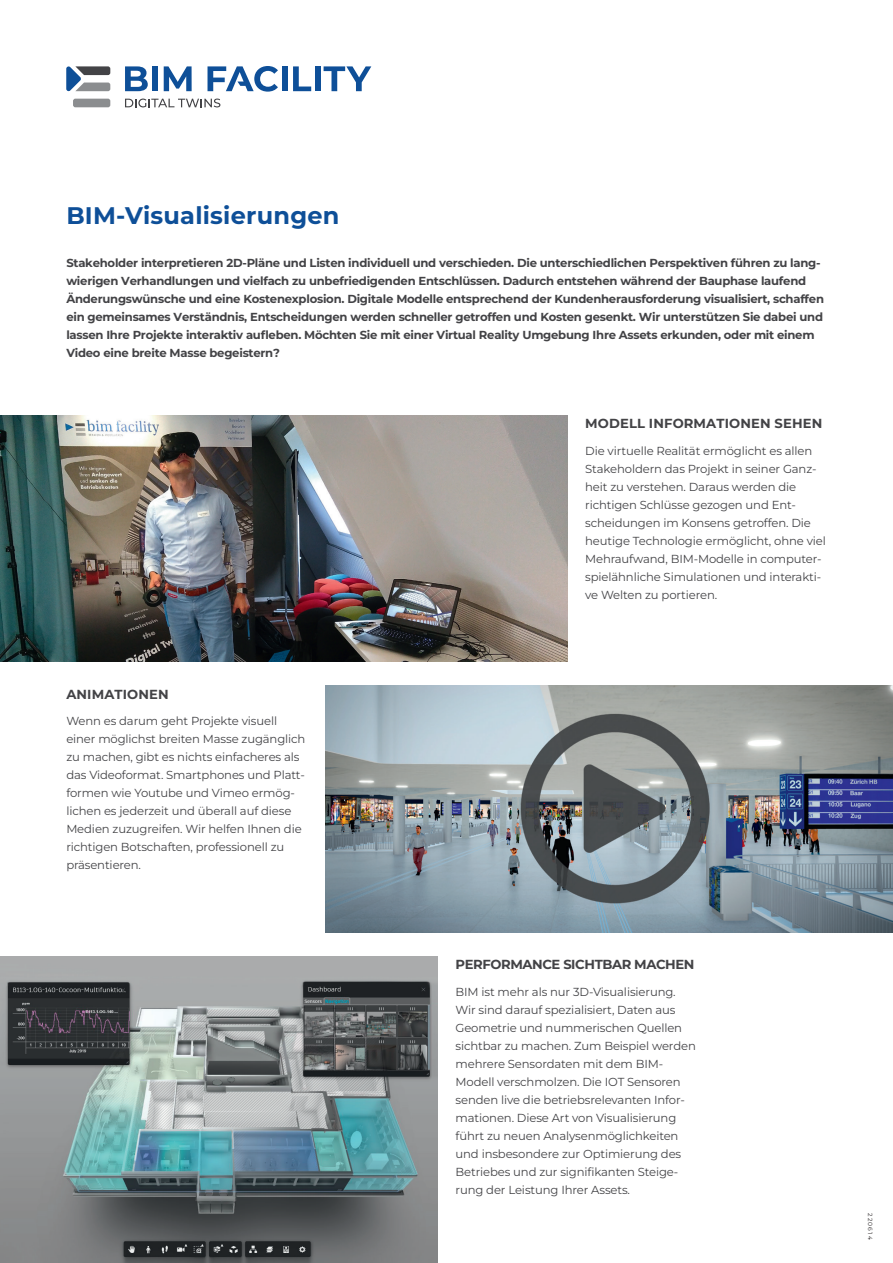
<style>
.page{position:relative;width:893px;height:1263px;background:#fff}
.page>*{position:absolute;margin:0;border:0;box-sizing:border-box;transform-origin:0 0}
.t1{font:700 24px "Montserrat";letter-spacing:.01em;color:#0e4f98}
.t2{font:700 13.2px "Montserrat";letter-spacing:.01em;color:#434346}
.t3{font:700 13.2px "Montserrat";letter-spacing:-.03em;color:#434346}
.t4{font:11.7px/18px "Montserrat";letter-spacing:-.01em;color:#434346}
.t5{font:700 11.7px/18px "Montserrat";letter-spacing:-.02em;color:#434346}
.t6{font:6px "Montserrat";letter-spacing:.2em;color:#231f20}
</style>
<div class="page">
<svg style="left:125px;top:66px;width:23px;height:25px"></svg>
<div style="left:152px;top:66px;width:6px;height:25px;background:#0e4f98"></div>
<svg style="left:164px;top:66px;width:28px;height:25px"></svg>
<div style="left:282px;top:66px;width:6px;height:25px;background:#0e4f98"></div>
<svg style="left:293px;top:66px;width:18px;height:25px"></svg>
<div style="left:315px;top:66px;width:5px;height:25px;background:#0e4f98"></div>
<svg style="left:324px;top:66px;width:47px;height:25px"></svg>
<svg style="left:125px;top:99px;width:95px;height:8px"></svg>
<svg style="left:208px;top:66px;width:70px;height:26px"></svg>
<div style="left:73px;top:99px;width:37px;height:8px;background:#8b8d8f;border-radius:2px"></div>
<svg style="left:66px;top:66px;width:44px;height:26px"></svg>
<img style="left:0;top:956px;width:437px;height:307px">
<img style="left:326px;top:686px;width:567px;height:246px">
<img style="left:0;top:415px;width:567px;height:247px">
<h1 class="t1" style="left:66px;top:199px;width:275px">BIM-Visualisierungen</h1>
<p class="t5" style="left:66px;top:254px;width:759px">Stakeholder interpretieren 2D-Pläne und Listen individuell und verschieden. Die unterschiedlichen Perspektiven führen zu lang&shy;wierigen Verhandlungen und vielfach zu unbefriedigenden Entschlüssen. Dadurch entstehen während der Bauphase laufend Änderungswünsche und eine Kostenexplosion. Digitale Modelle entsprechend der Kundenherausforderung visualisiert, schaffen ein gemeinsames Verständnis, Entscheidungen werden schneller getroffen und Kosten gesenkt. Wir unterstützen Sie dabei und lassen Ihre Projekte interaktiv aufleben. Möchten Sie mit einer Virtual Reality Umgebung Ihre Assets erkunden, oder mit einem Video eine breite Masse begeistern?</p>
<p class="t2" style="left:66px;top:685px;width:104px">ANIMATIONEN</p>
<p class="t4" style="left:66px;top:712px;width:241px">Wenn es darum geht Projekte visuell einer möglichst breiten Masse zugänglich zu machen, gibt es nichts einfacheres als das Videoformat. Smartphones und Platt&shy;formen wie Youtube und Vimeo ermög&shy;lichen es jederzeit und überall auf diese Medien zuzugreifen. Wir helfen Ihnen die richtigen Botschaften, professionell zu präsentieren.</p>
<p class="t2" style="left:585px;top:415px;width:239px">MODELL INFORMATIONEN SEHEN</p>
<p class="t4" style="left:585px;top:441px;width:242px">Die virtuelle Realität ermöglicht es allen Stakeholdern das Projekt in seiner Ganz&shy;heit zu verstehen. Daraus werden die richtigen Schlüsse gezogen und Ent&shy;scheidungen im Konsens getroffen. Die heutige Technologie ermöglicht, ohne viel Mehraufwand, BIM-Modelle in computer&shy;spielähnliche Simulationen und interakti&shy;ve Welten zu portieren.</p>
<p class="t3" style="left:455px;top:956px;width:240px">PERFORMANCE SICHTBAR MACHEN</p>
<p class="t4" style="left:455px;top:982px;width:242px">BIM ist mehr als nur 3D-Visualisierung.<br>Wir sind darauf spezialisiert, Daten aus Geometrie und nummerischen Quellen sichtbar zu machen. Zum Beispiel werden mehrere Sensordaten mit dem BIM-Modell verschmolzen. Die IOT Sensoren senden live die betriebsrelevanten Infor&shy;mationen. Diese Art von Visualisierung führt zu neuen Analysenmöglichkeiten und insbesondere zur Optimierung des Betriebes und zur signifikanten Steige&shy;rung der Leistung Ihrer Assets.</p>
<p class="t6" style="left:874px;top:1213px;width:28px;rotate:90deg">220614</p>
</div>
